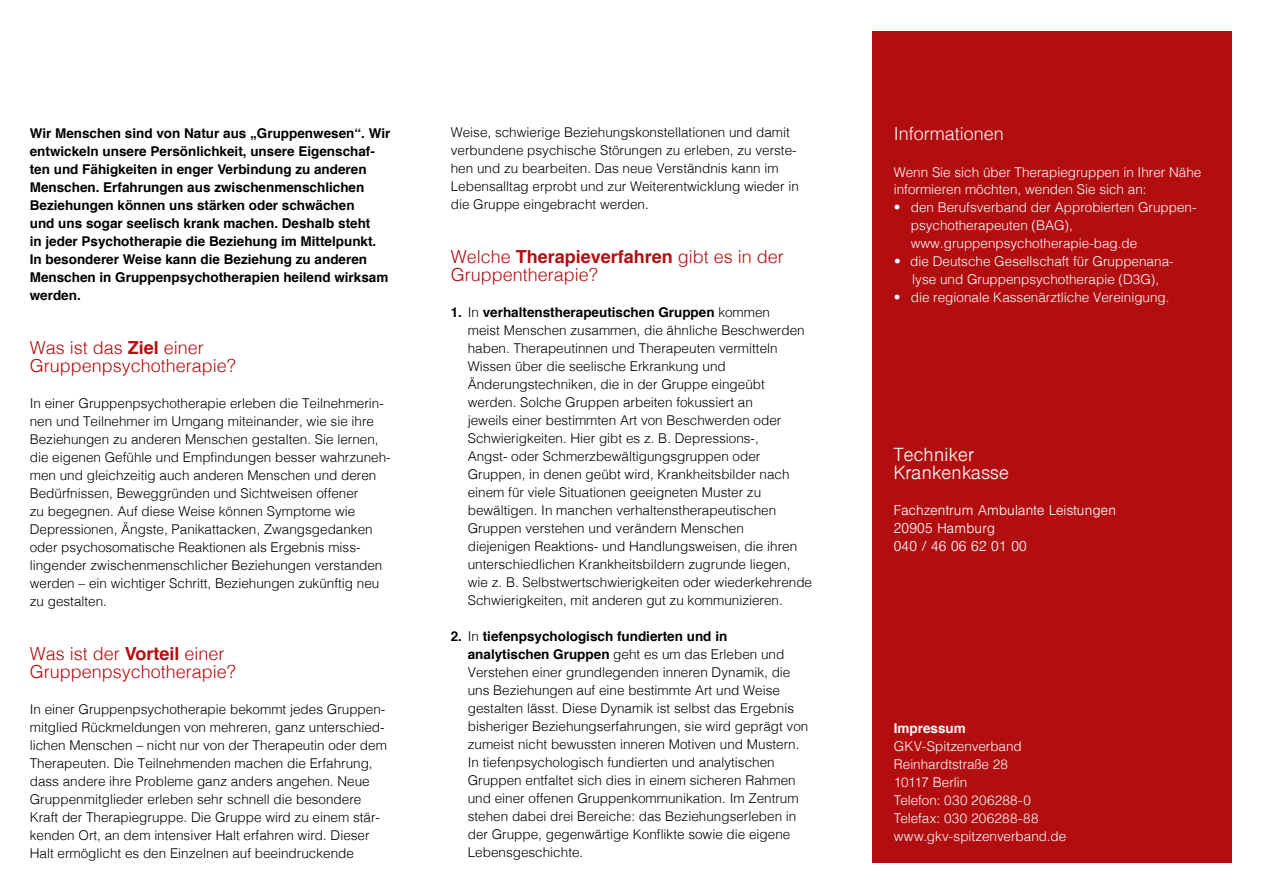
<style>
.page{position:relative;width:1263px;height:893px;background:#fff}
.page>*{position:absolute;margin:0;border:0;box-sizing:border-box;transform-origin:0 0}
.t1{font:300 18px/18px "Helvetica";color:#b20e10}
.t2{font:18px/18px "Helveticaleicht";color:#fff}
.t3{font:300 18px "Helvetica";color:#fff}
.t4{font:300 13.5px/18px "Helvetica";color:#000}
.t5{font:700 13.5px/18px "Helvetica";color:#000}
.t6{font:300 13.5px/18px "Helvetica";color:#fff}
.t7{font:13.5px/18px "Helveticaleicht";color:#fff}
.t8{font:700 13.5px "Helvetica";color:#fff}
.s1{font-weight:700}
</style>
<div class="page">
<div style="left:872px;top:31px;width:360px;height:831px;background:#b20e10"></div>
<p class="t5" style="left:30px;top:124px;width:362px">Wir Menschen sind von Natur aus „Gruppenwesen“. Wir entwickeln unsere Persönlichkeit, unsere Eigenschaf&shy;ten und Fähigkeiten in enger Verbindung zu anderen Menschen. Erfahrungen aus zwischenmenschlichen Beziehungen können uns stärken oder schwächen<br>und uns sogar seelisch krank machen. Deshalb steht<br>in jeder Psychotherapie die Beziehung im Mittelpunkt.<br>In besonderer Weise kann die Beziehung zu anderen Menschen in Gruppenpsychotherapien heilend wirksam werden.</p>
<h1 class="t1" style="left:30px;top:337px;width:208px">Was ist das <span class="s1">Ziel</span> einer<br>Gruppenpsychotherapie?</h1>
<p class="t4" style="left:30px;top:393px;width:362px">In einer Gruppenpsychotherapie erleben die Teilnehmerin&shy;nen und Teilnehmer im Umgang miteinander, wie sie ihre Beziehungen zu anderen Menschen gestalten. Sie lernen, die eigenen Gefühle und Empfindungen besser wahrzuneh&shy;men und gleichzeitig auch anderen Menschen und deren Bedürfnissen, Beweggründen und Sichtweisen offener<br>zu begegnen. Auf diese Weise können Symptome wie Depressionen, Ängste, Panikattacken, Zwangsgedanken oder psychosomatische Reaktionen als Ergebnis miss&shy;lingender zwischenmenschlicher Beziehungen verstanden werden – ein wichtiger Schritt, Beziehungen zukünftig neu zu gestalten.</p>
<h1 class="t1" style="left:30px;top:643px;width:208px">Was ist der <span class="s1">Vorteil</span> einer<br>Gruppenpsychotherapie?</h1>
<p class="t4" style="left:30px;top:699px;width:359px">In einer Gruppenpsychotherapie bekommt jedes Gruppen&shy;mitglied Rückmeldungen von mehreren, ganz unterschied&shy;lichen Menschen – nicht nur von der Therapeutin oder dem Therapeuten. Die Teilnehmenden machen die Erfahrung, dass andere ihre Probleme ganz anders angehen. Neue Gruppenmitglieder erleben sehr schnell die besondere Kraft der Therapiegruppe. Die Gruppe wird zu einem stär&shy;kenden Ort, an dem intensiver Halt erfahren wird. Dieser Halt ermöglicht es den Einzelnen auf beeindruckende</p>
<p class="t4" style="left:451px;top:122px;width:350px">Weise, schwierige Beziehungskonstellationen und damit verbundene psychische Störungen zu erleben, zu verste&shy;hen und zu bearbeiten. Das neue Verständnis kann im Lebensalltag erprobt und zur Weiterentwicklung wieder in die Gruppe eingebracht werden.</p>
<h1 class="t1" style="left:451px;top:247px;width:335px">Welche <span class="s1">Therapieverfahren</span> gibt es in der<br>Gruppentherapie?</h1>
<p class="t4" style="left:468px;top:303px;width:346px;text-indent:-17px"><span class="s1">1.</span> In <span class="s1">verhaltenstherapeutischen Gruppen</span> kommen<br>meist Menschen zusammen, die ähnliche Beschwerden haben. Therapeutinnen und Therapeuten vermitteln Wissen über die seelische Erkrankung und Änderungstechniken, die in der Gruppe eingeübt werden. Solche Gruppen arbeiten fokussiert an<br>jeweils einer bestimmten Art von Beschwerden oder Schwierigkeiten. Hier gibt es z. B. Depressions-,<br>Angst- oder Schmerzbewältigungsgruppen oder Gruppen, in denen geübt wird, Krankheitsbilder nach einem für viele Situationen geeigneten Muster zu bewältigen. In manchen verhaltenstherapeutischen Gruppen verstehen und verändern Menschen<br>diejenigen Reaktions- und Handlungsweisen, die ihren unterschiedlichen Krankheitsbildern zugrunde liegen, wie z. B. Selbstwertschwierigkeiten oder wiederkehrende Schwierigkeiten, mit anderen gut zu kommunizieren.</p>
<p class="t4" style="left:468px;top:626px;width:342px;text-indent:-17px"><span class="s1">2.</span> In <span class="s1">tiefenpsychologisch fundierten und in analytischen Gruppen</span> geht es um das Erleben und Verstehen einer grundlegenden inneren Dynamik, die uns Beziehungen auf eine bestimmte Art und Weise gestalten lässt. Diese Dynamik ist selbst das Ergebnis bisheriger Beziehungserfahrungen, sie wird geprägt von zumeist nicht bewussten inneren Motiven und Mustern.<br>In tiefenpsychologisch fundierten und analytischen Gruppen entfaltet sich dies in einem sicheren Rahmen und einer offenen Gruppenkommunikation. Im Zentrum stehen dabei drei Bereiche: das Beziehungserleben in der Gruppe, gegenwärtige Konflikte sowie die eigene Lebensgeschichte.</p>
<h1 class="t3" style="left:894px;top:119px;width:112px">Informationen</h1>
<p class="t6" style="left:894px;top:162px;width:309px">Wenn Sie sich über Therapiegruppen in Ihrer Nähe informieren möchten, wenden Sie sich an:</p>
<p class="t6" style="left:911px;top:198px;width:287px;text-indent:-17px">• den Berufsverband der Approbierten Gruppen&shy;psychotherapeuten (BAG), www.gruppenpsychotherapie-bag.de</p>
<p class="t6" style="left:894px;top:252px;width:281px;text-align:center">• die Deutsche Gesellschaft für Gruppenana&shy;lyse und Gruppenpsychotherapie (D3G),</p>
<p class="t6" style="left:894px;top:288px;width:277px">• die regionale Kassenärztliche Vereinigung.</p>
<h1 class="t2" style="left:894px;top:446px;width:117px">Techniker<br>Krankenkasse</h1>
<p class="t7" style="left:894px;top:501px;width:224px">Fachzentrum Ambulante Leistungen<br>20905 Hamburg<br>040 / 46 06 62 01 00</p>
<p class="t8" style="left:894px;top:717px;width:74px">Impressum</p>
<p class="t6" style="left:894px;top:736px;width:174px">GKV‑Spitzenverband<br>Reinhardtstraße 28<br>10117 Berlin<br>Telefon: 030 206288-0<br>Telefax: 030 206288-88 www.gkv-spitzenverband.de</p>
</div>
